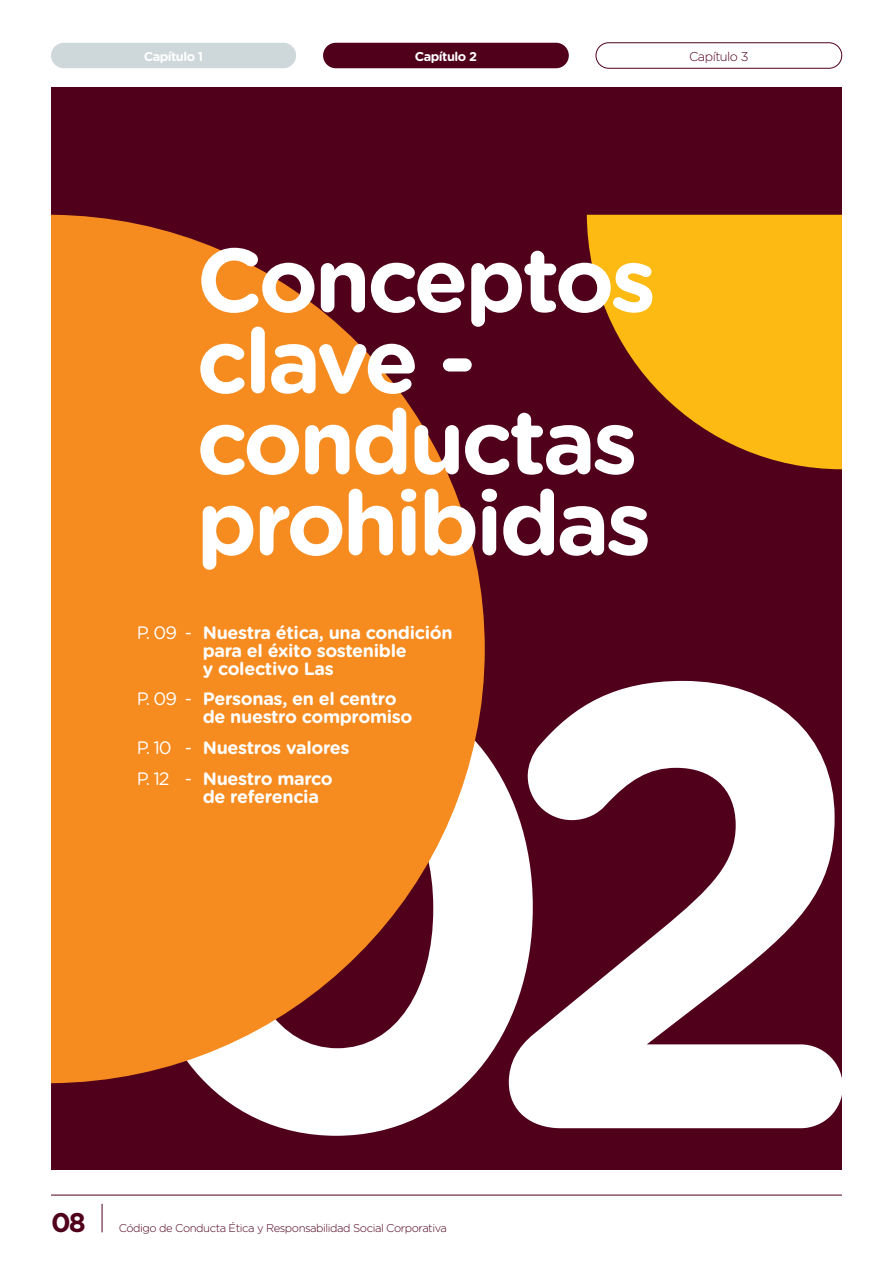
<style>
.page{position:relative;width:893px;height:1263px;background:#fff}
.page>*{position:absolute;margin:0;border:0;box-sizing:border-box;transform-origin:0 0}
.t1{font:700 630px "Gotham Rounded";color:#fff}
.t2{font:700 90px/81px "Gotham Rounded";letter-spacing:-.04em;color:#fff}
.t3{font:700 27px "Gotham Rounded";color:#50001b}
.t4{font:700 18px/18px "Gotham Rounded";letter-spacing:-.02em;color:#fff}
.t5{font:700 12.75px "Gotham Rounded";letter-spacing:-.04em;color:#fff}
.t6{font:300 12.75px "Gotham Rounded";letter-spacing:-.04em;color:#50001b}
.t7{font:300 11.25px "Gotham Rounded";letter-spacing:-.04em;color:#50001b}
.s1{font-weight:400}
</style>
<div class="page">
<div style="left:51px;top:87px;width:791px;height:1082px;background:#50001b"></div>
<svg style="left:587px;top:215px;width:255px;height:254px;fill:#fcba13"></svg>
<svg style="left:51px;top:215px;width:434px;height:868px;fill:#f68b1f"></svg>
<div style="left:51px;top:43px;width:245px;height:25px;background:#ced8db;border-radius:13px"></div>
<div style="left:323px;top:43px;width:246px;height:25px;background:#50001b;border-radius:13px"></div>
<div style="left:596px;top:43px;width:246px;height:25px;border:1px solid #50001b;border-radius:13px"></div>
<svg style="left:102px;top:1204px;width:1px;height:28px"></svg>
<hr style="left:51px;top:1195px;width:791px;height:1px;background:#50001b">
<p class="t5" style="left:144px;top:47px;width:61px">Capítulo 1</p>
<p class="t5" style="left:415px;top:47px;width:64px">Capítulo 2</p>
<p class="t6" style="left:689px;top:48px;width:61px">Capítulo 3</p>
<p class="t2" style="left:197px;top:236px;width:461px">Conceptos clave - conductas prohibidas</p>
<p class="t4" style="left:203px;top:622px;width:251px;text-indent:-66px"><span class="s1">P. 09 -</span> Nuestra ética, una condición para el éxito sostenible<br>y colectivo Las</p>
<p class="t4" style="left:203px;top:689px;width:211px;text-indent:-66px"><span class="s1">P. 09 -</span> Personas, en el centro de nuestro compromiso</p>
<p class="t4" style="left:137px;top:738px;width:214px"><span class="s1">P. 10 -</span> Nuestros valores</p>
<p class="t4" style="left:203px;top:769px;width:132px;text-indent:-66px"><span class="s1">P. 12 -</span> Nuestro marco de referencia</p>
<p class="t1" style="left:107px;top:443px;width:769px">02</p>
<p class="t3" style="left:51px;top:1203px;width:36px">08</p>
<p class="t7" style="left:119px;top:1221px;width:330px">Código de Conducta Ética y Responsabilidad Social Corporativa</p>
</div>
